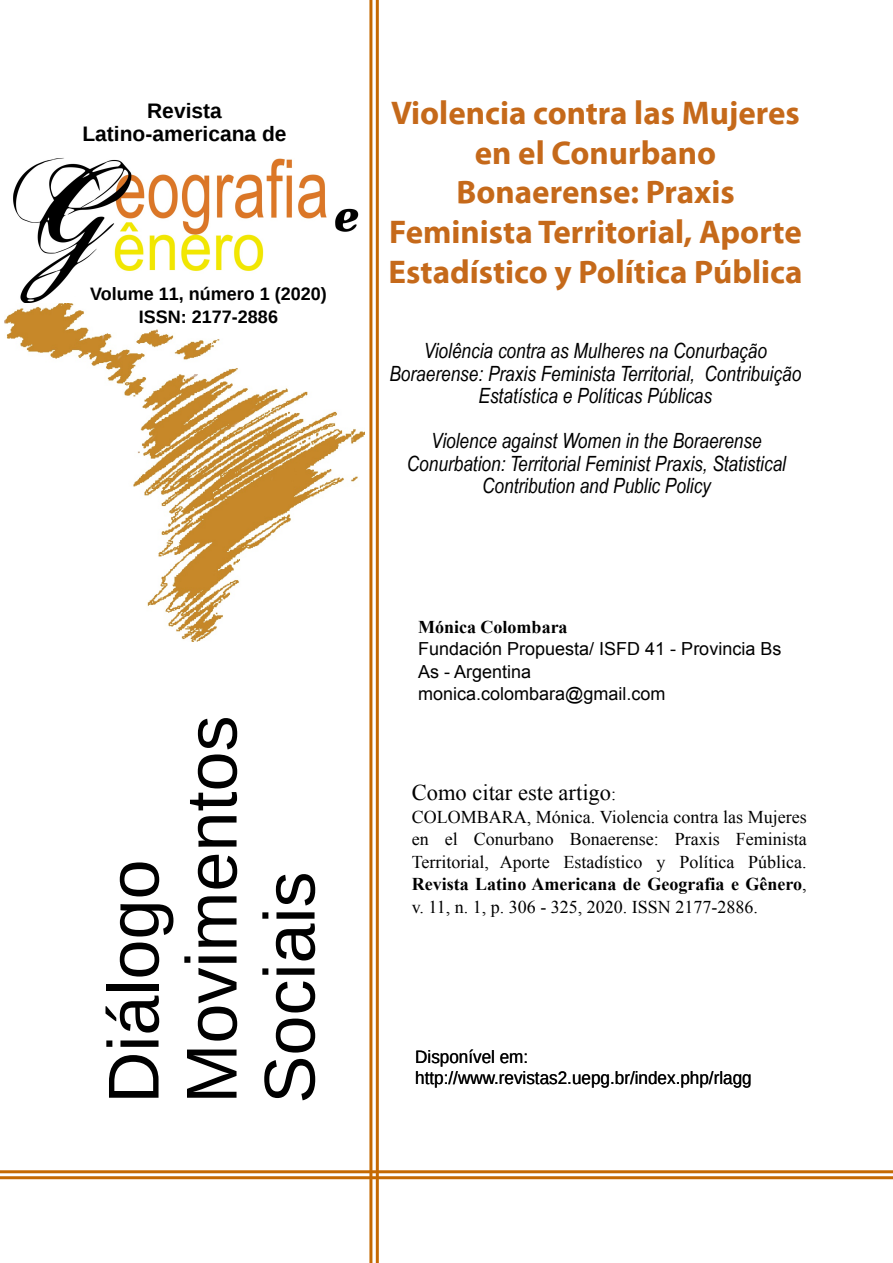
<style>
.page{position:relative;width:893px;height:1263px;background:#fff}
.page>*{position:absolute;margin:0;border:0;box-sizing:border-box;transform-origin:0 0}
.t1{font:72px/78px "Liberation Sans";color:#000}
.t2{font:700 33px/39.6px "Myriad Pro";color:rgb(191 89 0/.9);text-align:center}
.t3{font:22.5px "Times New Roman";color:#000}
.t4{font:italic 21px/22.5px "Arial Narrow";color:#000;text-align:center}
.t5{font:700 21px/22.5px "Liberation Sans";color:#000;text-align:center}
.t6{font:18px/22.5px "Times New Roman";color:#000;text-align:justify}
.t7{font:18px/22.5px "Arial";color:#000}
.t8{font:18px/21.6px "Liberation Sans";color:#000;scale:.95 1}
.t9{font:700 18px/22.5px "Liberation Sans";color:#000;text-align:center}
.t10{font:700 18px "Times New Roman";color:#000}
.s1{font-size:18px}
.s2{font-weight:700}
</style>
<div class="page">
<img style="left:13px;top:157px;width:346px;height:147px">
<hr style="left:376px;top:0;width:3px;height:1263px;background:#c56902">
<hr style="left:369px;top:0;width:3px;height:1263px;background:#c56902">
<hr style="left:0;top:1176px;width:893px;height:3px;background:#c56902">
<hr style="left:0;top:1170px;width:893px;height:3px;background:#c56902">
<img style="left:4px;top:304px;width:360px;height:337px">
<p class="t5" style="left:82px;top:100px;width:206px">Revista<br>Latino-americana de</p>
<p class="t9" style="left:90px;top:283px;width:238px">Volume 11, número 1 (2020)<br>ISSN: 2177-2886</p>
<h1 class="t1" style="left:95px;top:1103px;width:390px;rotate:-90deg">Diálogo<br>Movimentos<br>Sociais</h1>
<h2 class="t2" style="left:388px;top:96px;width:416px">Violencia contra las Mujeres en el Conurbano<br>Bonaerense: Praxis<br>Feminista Territorial, Aporte<br>Estadístico y Política Pública</h2>
<p class="t4" style="left:389px;top:339px;width:413px">Violência contra as Mulheres na Conurbação<br>Boraerense: Praxis Feminista Territorial, Contribuição<br>Estatística e Políticas Públicas</p>
<p class="t4" style="left:407px;top:429px;width:381px">Violence against Women in the Boraerense<br>Conurbation: Territorial Feminist Praxis, Statistical<br>Contribution and Public Policy</p>
<p class="t10" style="left:418px;top:617px;width:151px">Mónica Colombara</p>
<p class="t7" style="left:418px;top:638px;width:365px">Fundación Propuesta/ ISFD 41 - Provincia Bs<br>As - Argentina monica.colombara@gmail.com</p>
<p class="t3" style="left:412px;top:780px;width:206px">Como citar este artigo<span class="s1">:</span></p>
<p class="t6" style="left:412px;top:806px;width:396px">COLOMBARA, Mónica. Violencia contra las Mujeres en el Conurbano Bonaerense: Praxis Feminista Territorial, Aporte Estadístico y Política Pública.<br><span class="s2">Revista Latino Americana de Geografia e Gênero</span>, v. 11, n. 1, p. 306 - 325, 2020. ISSN 2177-2886.</p>
<p class="t8" style="left:415px;top:1046px;width:356px">Disponível em: http://www.revistas2.uepg.br/index.php/rlagg</p>
</div>
